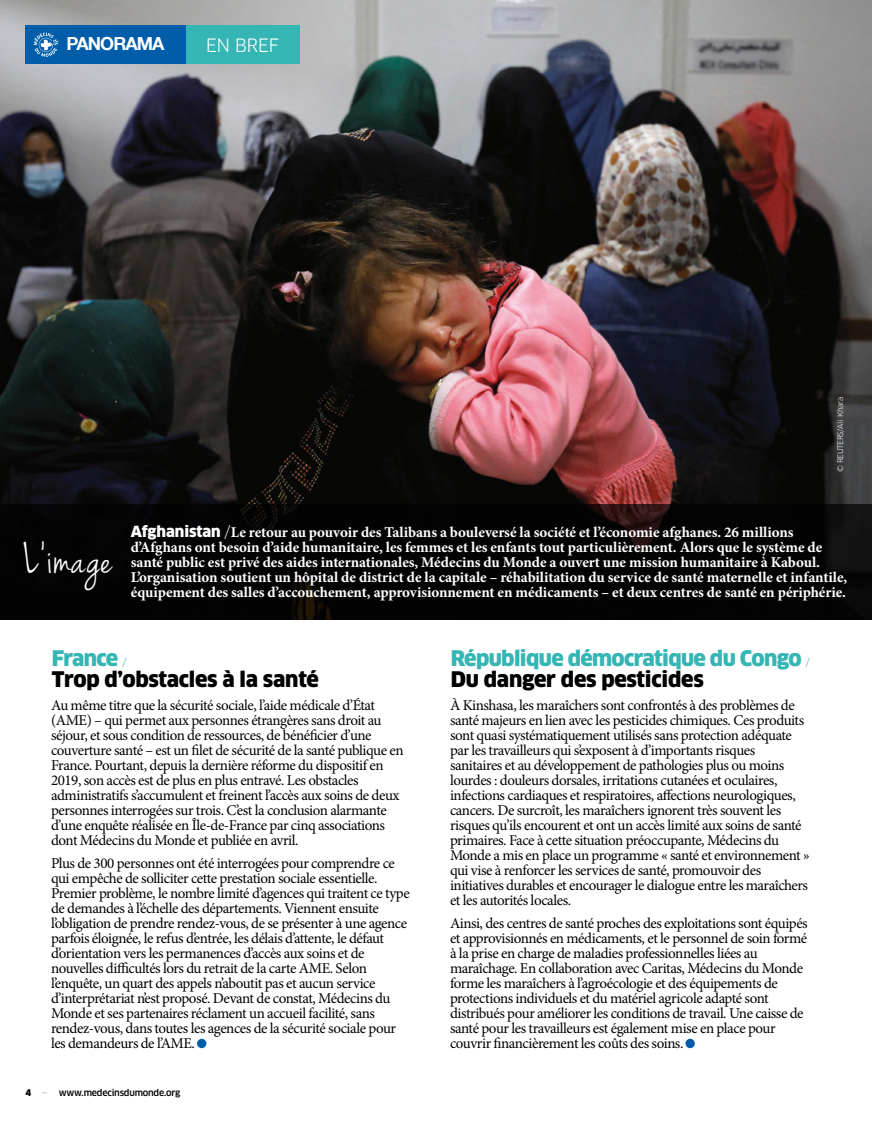
<style>
.page{position:relative;width:872px;height:1127px;background:#fff}
.page>*{position:absolute;margin:0;border:0;box-sizing:border-box;transform-origin:0 0}
.t1{font:45px "Jenna Sue";letter-spacing:.025em;color:#fff}
.t2{font:900 21px/21px "Clan OT";letter-spacing:-.03em;color:#35b6b4}
.t3{font:900 21px/21px "Clan OT";letter-spacing:-.015em;color:#000}
.t4{font:700 18px "Helvetica Neue LT Com";letter-spacing:-.05em;color:#fff}
.t5{font:18px "Clan OT";letter-spacing:-.03em;color:#fff}
.t6{font:15px/15px "Minion Pro";letter-spacing:-.03em;color:#000}
.t7{font:700 15px/15px "Minion Pro";letter-spacing:-.005em;color:#fff}
.t8{font:500 9px "Clan OT";letter-spacing:-.025em;color:#000}
.t9{font:7.5px "Clan OT";letter-spacing:-.03em;color:#fff}
.s1{font-family:"Clan OT";font-weight:900}
.s2{font-family:"Clan OT";font-weight:400}
.s3{color:#35b6b4}
.s4{font-weight:400;font-size:10.5px;color:#35b6b4}
.s5{font-weight:400;font-size:10.5px}
.s6{color:#000}
.s7{font-weight:900}
.s8{font-weight:100}
</style>
<div class="page">
<img style="left:0;top:0;width:872px;height:504px">
<div style="left:197px;top:1039px;width:9px;height:9px;background:#005da9;border-radius:50%"></div>
<div style="left:685px;top:1039px;width:10px;height:9px;background:#005da9;border-radius:50%"></div>
<div style="left:0;top:504px;width:872px;height:115px;background:#020203"></div>
<div style="left:26px;top:26px;width:160px;height:38px;background:#005da9"></div>
<div style="left:186px;top:26px;width:113px;height:38px;background:#35b6b4"></div>
<svg style="left:34px;top:33px;width:25px;height:24px"></svg>
<p class="t4" style="left:67px;top:32px;width:100px">PANORAMA</p>
<p class="t5" style="left:206px;top:35px;width:75px">EN BREF</p>
<p class="t9" style="left:836px;top:472px;width:77px;rotate:-90deg">© REUTERS/Ali Khara</p>
<h1 class="t1" style="left:23px;top:534px;width:90px">L’image</h1>
<p class="t7" style="left:131px;top:525px;width:718px"><span class="s1">Afghanistan</span> <span class="s2">/</span>Le retour au pouvoir des Talibans a bouleversé la société et l’économie afghanes. 26 millions d’Afghans ont besoin d’aide humanitaire, les femmes et les enfants tout particulièrement. Alors que le système de santé public est privé des aides internationales, Médecins du Monde a ouvert une mission humanitaire à Kaboul.<br>L’organisation soutient un hôpital de district de la capitale – réhabilitation du service de santé maternelle et infantile, équipement des salles d’accouchement, approvisionnement en médicaments – et deux centres de santé en périphérie.</p>
<h2 class="t3" style="left:52px;top:648px;width:269px"><span class="s3">France</span> <span class="s4">/<br></span>Trop d’obstacles à la santé</h2>
<h2 class="t2" style="left:451px;top:648px;width:361px">République démocratique du Congo <span class="s5">/<br></span><span class="s6">Du danger des pesticides</span></h2>
<p class="t6" style="left:51px;top:697px;width:354px">Au même titre que la sécurité sociale, l’aide médicale d’État (AME) – qui permet aux personnes étrangères sans droit au séjour, et sous condition de ressources, de bénéficier d’une couverture santé – est un filet de sécurité de la santé publique en France. Pourtant, depuis la dernière réforme du dispositif en 2019, son accès est de plus en plus entravé. Les obstacles administratifs s’accumulent et freinent l’accès aux soins de deux personnes interrogées sur trois. C’est la conclusion alarmante d’une enquête réalisée en Île-de-France par cinq associations dont Médecins du Monde et publiée en avril.</p>
<p class="t6" style="left:51px;top:856px;width:360px">Plus de 300 personnes ont été interrogées pour comprendre ce qui empêche de solliciter cette prestation sociale essentielle.<br>Premier problème, le nombre limité d’agences qui traitent ce type de demandes à l’échelle des départements. Viennent ensuite l’obligation de prendre rendez-vous, de se présenter à une agence parfois éloignée, le refus d’entrée, les délais d’attente, le défaut d’orientation vers les permanences d’accès aux soins et de nouvelles difficultés lors du retrait de la carte AME. Selon l’enquête, un quart des appels n’aboutit pas et aucun service d’interprétariat n’est proposé. Devant de constat, Médecins du Monde et ses partenaires réclament un accueil facilité, sans rendez-vous, dans toutes les agences de la sécurité sociale pour les demandeurs de l’AME.</p>
<p class="t6" style="left:450px;top:697px;width:361px">À Kinshasa, les maraîchers sont confrontés à des problèmes de santé majeurs en lien avec les pesticides chimiques. Ces produits sont quasi systématiquement utilisés sans protection adéquate par les travailleurs qui s’exposent à d’importants risques sanitaires et au développement de pathologies plus ou moins lourdes : douleurs dorsales, irritations cutanées et oculaires, infections cardiaques et respiratoires, affections neurologiques, cancers. De surcroît, les maraîchers ignorent très souvent les risques qu’ils encourent et ont un accès limité aux soins de santé primaires. Face à cette situation préoccupante, Médecins du Monde a mis en place un programme « santé et environnement » qui vise à renforcer les services de santé, promouvoir des initiatives durables et encourager le dialogue entre les maraîchers et les autorités locales.</p>
<p class="t6" style="left:450px;top:916px;width:359px">Ainsi, des centres de santé proches des exploitations sont équipés et approvisionnés en médicaments, et le personnel de soin formé à la prise en charge de maladies professionnelles liées au maraîchage. En collaboration avec Caritas, Médecins du Monde forme les maraîchers à l’agroécologie et des équipements de protections individuels et du matériel agricole adapté sont distribués pour améliorer les conditions de travail. Une caisse de santé pour les travailleurs est également mise en place pour couvrir financièrement les coûts des soins.</p>
<p class="t8" style="left:26px;top:1087px;width:156px"><span class="s7">4</span> <span class="s8">—</span> www.medecinsdumonde.org</p>
</div>
